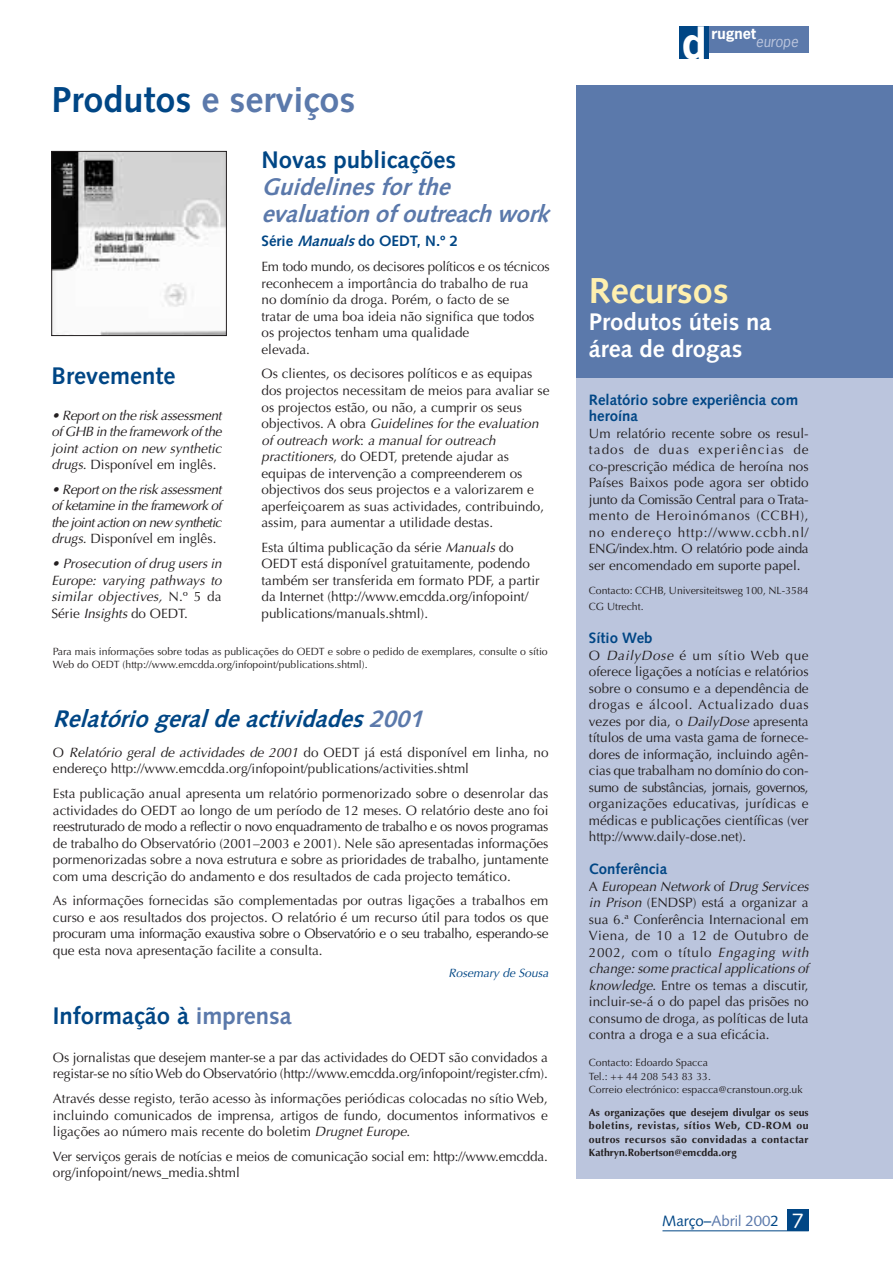
<style>
.page{position:relative;width:893px;height:1262px;background:#fff}
.page>*{position:absolute;margin:0;border:0;box-sizing:border-box;transform-origin:0 0}
.t1{font:700 42px "News Gothic";color:#fff}
.t2{font:700 36px "Syntax";color:#5b79ab}
.t3{font:700 36px "Syntax";color:#fff0af}
.t4{font:700 24px "Syntax";color:#004685}
.t5{font:24px/27px "Syntax Bol Ita";letter-spacing:-.01em;color:#5b79ab}
.t6{font:24px "Syntax Bol Ita";color:#004685}
.t7{font:700 24px/27px "Syntax";color:#fff}
.t8{font:700 15px/16.5px "Syntax";color:#004685}
.t9{font:15px "Syntax";color:#5b79ab}
.t10{font:700 14.55px "News Gothic";color:#fff}
.t11{font:italic 14.55px "News Gothic";color:#bbc5dd}
.t12{font:13.5px/16.5px "Optima";color:#231f20}
.t13{font:italic 13.5px/16.5px "Optima";letter-spacing:-.02em;color:#231f20;text-align:justify}
.t14{font:italic 12px "Optima";color:#004685}
.t15{font:10.5px/13.5px "Optima";color:#231f20}
.t16{font:700 10.5px/13.5px "Optima";color:#231f20;text-align:justify}
.s1{color:#004685}
.s2{font-family:"Syntax Bol Ita";font-weight:400}
.s3{font-style:italic}
.s4{font-style:normal}
.s5{color:#5b79ab}
.s6{font-size:21px;color:#fff}
</style>
<div class="page">
<div style="left:679px;top:26px;width:30px;height:33px;background:#004685"></div>
<div style="left:709px;top:26px;width:99px;height:27px;background:#5b79ab"></div>
<div style="left:787px;top:1209px;width:21px;height:21px;background:#004685"></div>
<hr style="left:662px;top:1230px;width:146px;height:1px;background:#004685">
<div style="left:576px;top:289px;width:316px;height:889px;background:#bbc5dd"></div>
<div style="left:576px;top:85px;width:316px;height:292px;background:#5b79ab"></div>
<img style="left:53px;top:153px;width:172px;height:181px">
<div style="left:51px;top:151px;width:176px;height:185px;border:1px solid #231f20"></div>
<h2 class="t2" style="left:51px;top:85px;width:305px"><span class="s1">Produtos</span> e serviços</h2>
<h3 class="t4" style="left:261px;top:150px;width:196px">Novas publicações</h3>
<h3 class="t5" style="left:261px;top:175px;width:288px">Guidelines for the evaluation of outreach work</h3>
<p class="t8" style="left:261px;top:234px;width:198px">Série <span class="s2">Manuals</span> do OEDT, N.º 2</p>
<p class="t12" style="left:261px;top:260px;width:290px">Em todo mundo, os decisores políticos e os técnicos reconhecem a importância do trabalho de rua<br>no domínio da droga. Porém, o facto de se<br>tratar de uma boa ideia não significa que todos os projectos tenham uma qualidade<br>elevada.</p>
<p class="t12" style="left:261px;top:367px;width:289px">Os clientes, os decisores políticos e as equipas dos projectos necessitam de meios para avaliar se os projectos estão, ou não, a cumprir os seus objectivos. A obra <span class="s3">Guidelines for the evaluation of outreach work</span>: <span class="s3">a manual for outreach practitioners</span>, do OEDT, pretende ajudar as equipas de intervenção a compreenderem os objectivos dos seus projectos e a valorizarem e aperfeiçoarem as suas actividades, contribuindo, assim, para aumentar a utilidade destas.</p>
<p class="t12" style="left:261px;top:540px;width:280px">Esta última publicação da série <span class="s3">Manuals</span> do OEDT está disponível gratuitamente, podendo também ser transferida em formato PDF, a partir da Internet (http://www.emcdda.org/infopoint/ publications/manuals.shtml).</p>
<h3 class="t4" style="left:51px;top:366px;width:125px">Brevemente</h3>
<p class="t13" style="left:51px;top:408px;width:172px">• Report on the risk assessment of GHB in the framework of the joint action on new synthetic drugs. <span class="s4">Disponível em inglês.</span></p>
<p class="t13" style="left:51px;top:482px;width:172px">• Report on the risk assessment of ketamine in the framework of the joint action on new synthetic drugs. <span class="s4">Disponível em inglês.</span></p>
<p class="t13" style="left:51px;top:556px;width:172px">• Prosecution of drug users in Europe: varying pathways to similar objectives, <span class="s4">N.º 5 da Série</span> Insights <span class="s4">do OEDT.</span></p>
<p class="t15" style="left:53px;top:645px;width:496px">Para mais informações sobre todas as publicações do OEDT e sobre o pedido de exemplares, consulte o sítio<br>Web do OEDT (http://www.emcdda.org/infopoint/publications.shtml).</p>
<h3 class="t6" style="left:53px;top:708px;width:371px">Relatório geral de actividades <span class="s5">2001</span></h3>
<p class="t12" style="left:53px;top:745px;width:497px">O <span class="s3">Relatório geral de actividades de 2001</span> do OEDT já está disponível em linha, no endereço http://www.emcdda.org/infopoint/publications/activities.shtml</p>
<p class="t12" style="left:53px;top:786px;width:497px;text-align:justify">Esta publicação anual apresenta um relatório pormenorizado sobre o desenrolar das actividades do OEDT ao longo de um período de 12 meses. O relatório deste ano foi reestruturado de modo a reflectir o novo enquadramento de trabalho e os novos programas de trabalho do Observatório (2001–2003 e 2001). Nele são apresentadas informações pormenorizadas sobre a nova estrutura e sobre as prioridades de trabalho, juntamente com uma descrição do andamento e dos resultados de cada projecto temático.</p>
<p class="t12" style="left:53px;top:893px;width:497px;text-align:justify">As informações fornecidas são complementadas por outras ligações a trabalhos em curso e aos resultados dos projectos. O relatório é um recurso útil para todos os que procuram uma informação exaustiva sobre o Observatório e o seu trabalho, esperando-se que esta nova apresentação facilite a consulta.</p>
<p class="t14" style="left:448px;top:968px;width:102px">Rosemary de Sousa</p>
<h3 class="t4" style="left:53px;top:1006px;width:240px">Informação à <span class="s5">imprensa</span></h3>
<p class="t12" style="left:53px;top:1050px;width:496px">Os jornalistas que desejem manter-se a par das actividades do OEDT são convidados a registar-se no sítio Web do Observatório (http://www.emcdda.org/infopoint/register.cfm).</p>
<p class="t12" style="left:53px;top:1091px;width:496px;text-align:justify">Através desse registo, terão acesso às informações periódicas colocadas no sítio Web, incluindo comunicados de imprensa, artigos de fundo, documentos informativos e ligações ao número mais recente do boletim <span class="s3">Drugnet Europe</span>.</p>
<p class="t12" style="left:53px;top:1149px;width:496px">Ver serviços gerais de notícias e meios de comunicação social em: http://www.emcdda. org/infopoint/news_media.shtml</p>
<h1 class="t1" style="left:681px;top:26px;width:26px">d</h1>
<p class="t10" style="left:711px;top:28px;width:46px">rugnet</p>
<p class="t11" style="left:755px;top:36px;width:44px">europe</p>
<h2 class="t3" style="left:589px;top:275px;width:141px">Recursos</h2>
<h3 class="t7" style="left:589px;top:310px;width:184px">Produtos úteis na área de drogas</h3>
<p class="t8" style="left:589px;top:392px;width:211px">Relatório sobre experiência com heroína</p>
<p class="t12" style="left:589px;top:426px;width:221px;text-align:justify">Um relatório recente sobre os resul&shy;tados de duas experiências de co-prescrição médica de heroína nos Países Baixos pode agora ser obtido junto da Comissão Central para o Trata&shy;mento de Heroinómanos (CCBH), no endereço http://www.ccbh.nl/ ENG/index.htm. O relatório pode ainda ser encomendado em suporte papel.</p>
<p class="t15" style="left:589px;top:583px;width:221px;line-height:16.5px">Contacto: CCHB, Universiteitsweg 100, NL-3584<br>CG Utrecht.</p>
<p class="t8" style="left:589px;top:631px;width:65px">Sítio Web</p>
<p class="t12" style="left:589px;top:648px;width:221px;text-align:justify">O <span class="s3">DailyDose</span> é um sítio Web que oferece ligações a notícias e relatórios sobre o consumo e a dependência de drogas e álcool. Actualizado duas vezes por dia, o <span class="s3">DailyDose</span> apresenta títulos de uma vasta gama de fornece&shy;dores de informação, incluindo agên&shy;cias que trabalham no domínio do con&shy;sumo de substâncias, jornais, governos, organizações educativas, jurídicas e médicas e publicações científicas (ver http://www.daily-dose.net).</p>
<p class="t8" style="left:589px;top:862px;width:80px">Conferência</p>
<p class="t12" style="left:589px;top:879px;width:221px;text-align:justify">A <span class="s3">European Network</span> of <span class="s3">Drug Services in Prison</span> (ENDSP) está a organizar a sua 6.ª Conferência Internacional em Viena, de 10 a 12 de Outubro de 2002, com o título <span class="s3">Engaging with change: some practical applications of knowledge</span>. Entre os temas a discutir, incluir-se-á o do papel das prisões no consumo de droga, as políticas de luta contra a droga e a sua eficácia.</p>
<p class="t15" style="left:589px;top:1057px;width:215px">Contacto: Edoardo Spacca<br>Tel.: ++ 44 208 543 83 33.<br>Correio electrónico: espacca@cranstoun.org.uk</p>
<p class="t16" style="left:589px;top:1106px;width:221px">As organizações que desejem divulgar os seus boletins, revistas, sítios Web, CD-ROM ou outros recursos são convidadas a contactar Kathryn.Robertson@emcdda.org</p>
<p class="t9" style="left:662px;top:1214px;width:143px"><span class="s1">Março–</span>Abril 200<span class="s1">2</span> <span class="s6">7</span></p>
</div>
